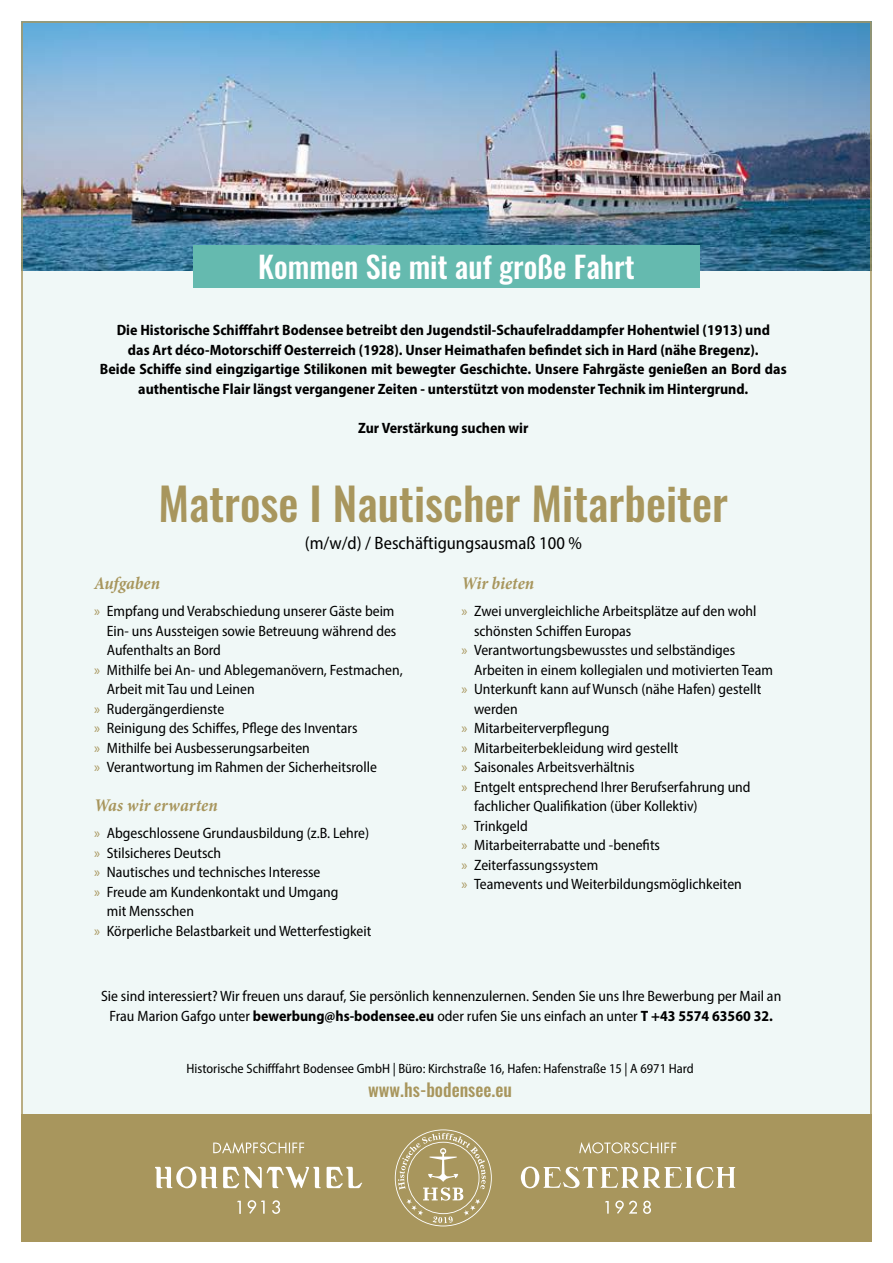
<style>
.page{position:relative;width:893px;height:1263px;background:#fff}
.page>*{position:absolute;margin:0;border:0;box-sizing:border-box;transform-origin:0 0}
.t1{font:500 45px "Oswald";color:#a8965d}
.t2{font:500 30px "Oswald";color:#fff}
.t3{font:semi-condensed 18px "Myriad Pro";color:#000}
.t4{font:italic 700 condensed 18px "Minion Pro";letter-spacing:.005em;color:#a8965d}
.t5{font:500 18px "Oswald";color:#a8965d}
.t6{font:semi-condensed 15px/19.5px "Myriad Pro";color:#000;text-align:center}
.t7{font:700 semi-condensed 15px/19.5px "Myriad Pro";color:#000;text-align:center}
.t8{font:semi-condensed 13.5px "Myriad Pro";color:#000}
.s1{color:#a8965d}
.s2{font-weight:700}
</style>
<div class="page">
<div style="left:21px;top:21px;width:851px;height:1221px;background:#f0f8f7"></div>
<img style="left:24px;top:24px;width:845px;height:246px">
<div style="left:193px;top:245px;width:506px;height:43px;background:#65baaf"></div>
<div style="left:21px;top:1114px;width:851px;height:128px;background:#a8965d"></div>
<svg style="left:223px;top:1167px;width:98px;height:21px"></svg>
<svg style="left:155px;top:1166px;width:62px;height:22px"></svg>
<svg style="left:327px;top:1167px;width:35px;height:21px"></svg>
<svg style="left:237px;top:1201px;width:4px;height:13px"></svg>
<svg style="left:248px;top:1200px;width:17px;height:14px"></svg>
<svg style="left:272px;top:1200px;width:8px;height:14px"></svg>
<svg style="left:213px;top:1142px;width:91px;height:11px"></svg>
<svg style="left:521px;top:1166px;width:214px;height:23px"></svg>
<svg style="left:605px;top:1201px;width:4px;height:12px"></svg>
<svg style="left:643px;top:1201px;width:8px;height:13px"></svg>
<svg style="left:615px;top:1200px;width:22px;height:14px"></svg>
<svg style="left:579px;top:1142px;width:97px;height:11px"></svg>
<svg style="left:395px;top:1129px;width:97px;height:97px"></svg>
<h2 class="t2" style="left:258px;top:251px;width:378px">Kommen Sie mit auf große Fahrt</h2>
<p class="t7" style="left:100px;top:320px;width:688px">Die Historische Schifffahrt Bodensee betreibt den Jugendstil-Schaufelraddampfer Hohentwiel (1913) und<br>das Art déco-Motorschiff Oesterreich (1928). Unser Heimathafen befindet sich in Hard (nähe Bregenz).<br>Beide Schiffe sind eingzigartige Stilikonen mit bewegter Geschichte. Unsere Fahrgäste genießen an Bord das authentische Flair längst vergangener Zeiten - unterstützt von modenster Technik im Hintergrund.</p>
<p class="t7" style="left:358px;top:418px;width:172px">Zur Verstärkung suchen wir</p>
<h1 class="t1" style="left:158px;top:480px;width:571px">Matrose I Nautischer Mitarbeiter</h1>
<p class="t3" style="left:305px;top:532px;width:279px">(m/w/d) / Beschäftigungsausmaß 100 %</p>
<p class="t4" style="left:94px;top:571px;width:68px">Aufgaben</p>
<p class="t6" style="left:94px;top:601px;width:302px"><span class="s1">»</span> Empfang und Verabschiedung unserer Gäste beim</p>
<p class="t6" style="left:107px;top:621px;width:291px">Ein- uns Aussteigen sowie Betreuung während des</p>
<p class="t6" style="left:107px;top:640px;width:116px">Aufenthalts an Bord</p>
<p class="t6" style="left:94px;top:660px;width:310px"><span class="s1">»</span> Mithilfe bei An- und Ablegemanövern, Festmachen,</p>
<p class="t6" style="left:107px;top:679px;width:149px">Arbeit mit Tau und Leinen</p>
<p class="t6" style="left:94px;top:699px;width:132px"><span class="s1">»</span> Rudergängerdienste</p>
<p class="t6" style="left:94px;top:718px;width:265px"><span class="s1">»</span> Reinigung des Schiffes, Pflege des Inventars</p>
<p class="t6" style="left:94px;top:738px;width:217px"><span class="s1">»</span> Mithilfe bei Ausbesserungsarbeiten</p>
<p class="t6" style="left:94px;top:757px;width:284px"><span class="s1">»</span> Verantwortung im Rahmen der Sicherheitsrolle</p>
<p class="t4" style="left:94px;top:793px;width:125px">Was wir erwarten</p>
<p class="t6" style="left:94px;top:823px;width:277px"><span class="s1">»</span> Abgeschlossene Grundausbildung (z.B. Lehre)</p>
<p class="t6" style="left:94px;top:843px;width:129px"><span class="s1">»</span> Stilsicheres Deutsch</p>
<p class="t6" style="left:94px;top:862px;width:228px"><span class="s1">»</span> Nautisches und technisches Interesse</p>
<p class="t6" style="left:94px;top:882px;width:246px"><span class="s1">»</span> Freude am Kundenkontakt und Umgang</p>
<p class="t6" style="left:107px;top:901px;width:89px">mit Mensschen</p>
<p class="t6" style="left:94px;top:921px;width:279px"><span class="s1">»</span> Körperliche Belastbarkeit und Wetterfestigkeit</p>
<p class="t4" style="left:461px;top:571px;width:74px">Wir bieten</p>
<p class="t6" style="left:461px;top:601px;width:297px"><span class="s1">»</span> Zwei unvergleichliche Arbeitsplätze auf den wohl</p>
<p class="t6" style="left:474px;top:621px;width:159px">schönsten Schiffen Europas</p>
<p class="t6" style="left:461px;top:640px;width:275px"><span class="s1">»</span> Verantwortungsbewusstes und selbständiges</p>
<p class="t6" style="left:474px;top:660px;width:300px">Arbeiten in einem kollegialen und motivierten Team</p>
<p class="t6" style="left:461px;top:679px;width:301px"><span class="s1">»</span> Unterkunft kann auf Wunsch (nähe Hafen) gestellt</p>
<p class="t6" style="left:474px;top:699px;width:45px">werden</p>
<p class="t6" style="left:461px;top:718px;width:150px"><span class="s1">»</span> Mitarbeiterverpflegung</p>
<p class="t6" style="left:461px;top:738px;width:218px"><span class="s1">»</span> Mitarbeiterbekleidung wird gestellt</p>
<p class="t6" style="left:461px;top:757px;width:175px"><span class="s1">»</span> Saisonales Arbeitsverhältnis</p>
<p class="t6" style="left:461px;top:777px;width:291px"><span class="s1">»</span> Entgelt entsprechend Ihrer Berufserfahrung und</p>
<p class="t6" style="left:474px;top:796px;width:225px">fachlicher Qualifikation (über Kollektiv)</p>
<p class="t6" style="left:461px;top:816px;width:68px"><span class="s1">»</span> Trinkgeld</p>
<p class="t6" style="left:461px;top:835px;width:200px"><span class="s1">»</span> Mitarbeiterrabatte und -benefits</p>
<p class="t6" style="left:461px;top:855px;width:138px"><span class="s1">»</span> Zeiterfassungssystem</p>
<p class="t6" style="left:461px;top:874px;width:282px"><span class="s1">»</span> Teamevents und Weiterbildungsmöglichkeiten</p>
<p class="t6" style="left:101px;top:986px;width:682px">Sie sind interessiert? Wir freuen uns darauf, Sie persönlich kennenzulernen. Senden Sie uns Ihre Bewerbung per Mail an<br>Frau Marion Gafgo unter <span class="s2">bewerbung@hs-bodensee.eu</span> oder rufen Sie uns einfach an unter <span class="s2">T +43 5574 63560 32.</span></p>
<p class="t8" style="left:186px;top:1060px;width:509px">Historische Schifffahrt Bodensee GmbH | Büro: Kirchstraße 16, Hafen: Hafenstraße 15 | A 6971 Hard</p>
<p class="t5" style="left:368px;top:1081px;width:145px">www.hs-bodensee.eu</p>
</div>
